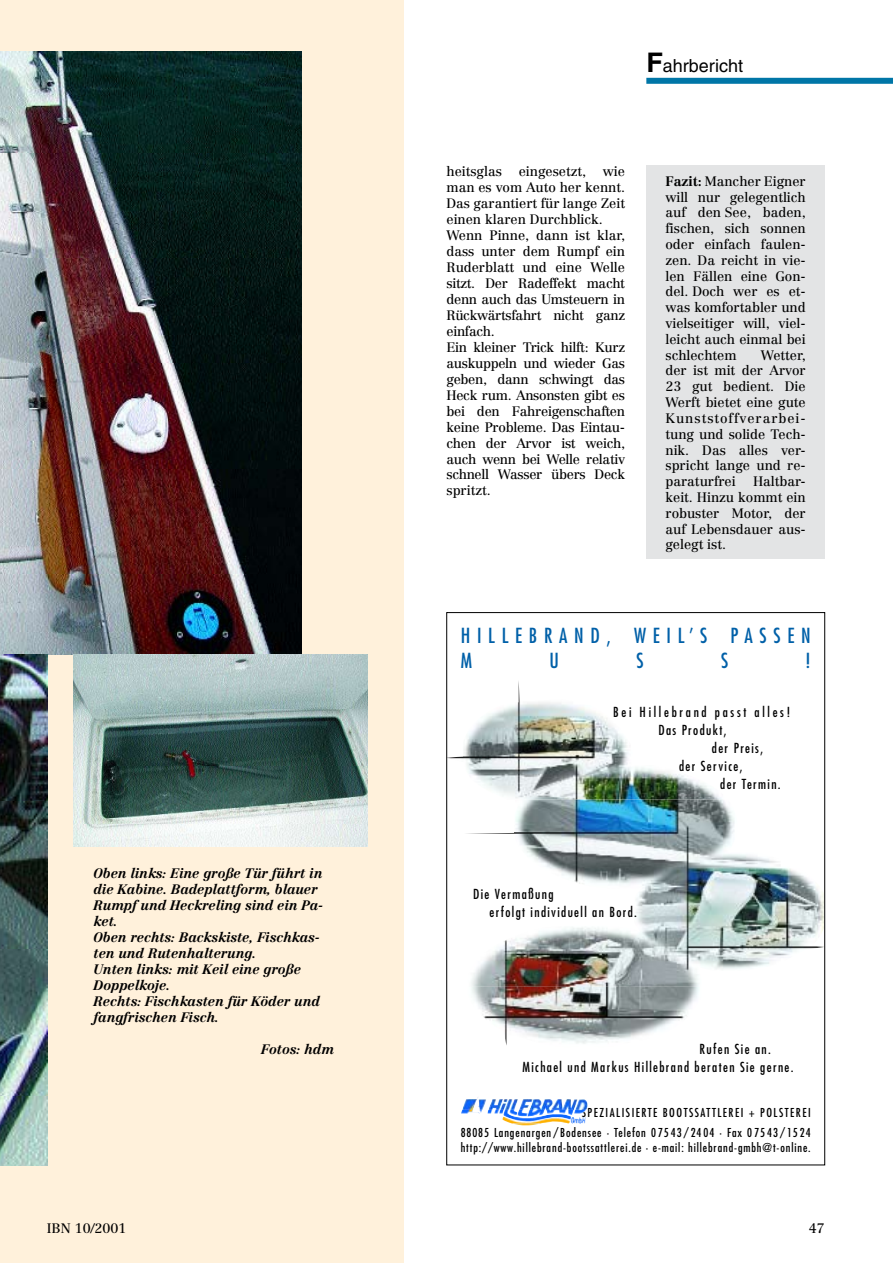
<style>
.page{position:relative;width:893px;height:1263px;background:#fff}
.page>*{position:absolute;margin:0;border:0;box-sizing:border-box;transform-origin:0 0}
.t1{font:condensed 20.25px/24.3px "Futura";letter-spacing:.33em;color:#0060a8}
.t2{font:18px "Helvetica";color:#000}
.t3{font:13.5px/15.9px "Centennial";letter-spacing:-.025em;color:#000}
.t4{font:13.5px/15.8px "Centennial";letter-spacing:-.005em;color:#000;text-align:justify}
.t5{font:italic 700 13.5px/15.9px "Centennial";letter-spacing:-.005em;color:#000}
.t6{font:condensed 13.5px/18px "Futura";letter-spacing:.1em;color:#000}
.t7{font:condensed 13.5px "Futura";letter-spacing:.2em;color:#000}
.t8{font:condensed 12px/20.2px "Futura";letter-spacing:.125em;color:#000;text-align:right}
.t9{font:condensed 12px "Futura";letter-spacing:.075em;color:#000}
.s1{font-weight:700;font-size:27px}
.s2{font-weight:700}
</style>
<div class="page">
<div style="left:646px;top:78px;width:247px;height:6px;background:#0076a7"></div>
<div style="left:0;top:0;width:403px;height:1263px;background:#fff1db"></div>
<div style="left:646px;top:166px;width:179px;height:393px;background:#e3e4e5"></div>
<img style="left:0;top:51px;width:301px;height:604px">
<img style="left:73px;top:655px;width:294px;height:191px">
<img style="left:0;top:655px;width:48px;height:510px">
<img style="left:448px;top:681px;width:273px;height:118px">
<img style="left:467px;top:799px;width:356px;height:188px">
<img style="left:471px;top:987px;width:228px;height:58px">
<img style="left:461px;top:1097px;width:126px;height:26px">
<img style="left:512px;top:1123px;width:28px;height:2px">
<h2 class="t2" style="left:646px;top:55px;width:98px"><span class="s1">F</span>ahrbericht</h2>
<p class="t3" style="left:446px;top:164px;width:180px">heitsglas eingesetzt, wie man es vom Auto her kennt.<br>Das garantiert für lange Zeit einen klaren Durchblick.<br>Wenn Pinne, dann ist klar, dass unter dem Rumpf ein<br>Ruderblatt und eine Welle sitzt. Der Radeffekt macht denn auch das Umsteuern in<br>Rückwärtsfahrt nicht ganz einfach.<br>Ein kleiner Trick hilft: Kurz auskuppeln und wieder Gas geben, dann schwingt das<br>Heck rum. Ansonsten gibt es bei den Fahreigenschaften keine Probleme. Das Eintau&shy;chen der Arvor ist weich, auch wenn bei Welle relativ schnell Wasser übers Deck spritzt.</p>
<p class="t4" style="left:665px;top:173px;width:142px"><span class="s2">Fazit:</span> Mancher Eigner will nur gelegentlich auf den See, baden, fischen, sich sonnen oder einfach faulen&shy;zen. Da reicht in vie&shy;len Fällen eine Gon&shy;del. Doch wer es et&shy;was komfortabler und vielseitiger will, viel&shy;leicht auch einmal bei schlechtem</p>
<p class="t4" style="left:665px;top:347px;width:142px;text-indent:95px">Wetter, der ist mit der Arvor 23 gut bedient. Die Werft bietet eine gute Kunststoffverarbei&shy;tung und solide Tech&shy;nik. Das alles ver&shy;spricht lange und re&shy;paraturfrei</p>
<p class="t4" style="left:665px;top:473px;width:142px;text-indent:88px">Haltbar&shy;keit. Hinzu kommt ein robuster Motor, der auf Lebensdauer aus&shy;gelegt ist.</p>
<p class="t5" style="left:94px;top:865px;width:231px">Oben links: Eine große Tür führt in die Kabine. Badeplattform, blauer<br>Rumpf und Heckreling sind ein Pa&shy;ket.<br>Oben rechts: Backskiste, Fischkas&shy;ten und Rutenhalterung.<br>Unten links: mit Keil eine große<br>Doppelkoje.<br>Rechts: Fischkasten für Köder und fangfrischen Fisch.</p>
<p class="t5" style="left:261px;top:1041px;width:74px">Fotos: hdm</p>
<h1 class="t1" style="left:461px;top:623px;width:351px">Hillebrand, weil’s pass en m</h1>
<h1 class="t1" style="left:550px;top:647px;width:11px">u</h1>
<h1 class="t1" style="left:636px;top:647px;width:47px">ss</h1>
<h1 class="t1" style="left:806px;top:647px;width:7px">!</h1>
<p class="t7" style="left:613px;top:704px;width:178px">Bei Hillebrand passt alles!</p>
<p class="t6" style="left:658px;top:721px;width:70px">Das Produkt,</p>
<p class="t6" style="left:712px;top:739px;width:53px">der Preis,</p>
<p class="t6" style="left:679px;top:757px;width:65px">der Service,</p>
<p class="t6" style="left:720px;top:775px;width:62px">der Termin.</p>
<p class="t6" style="left:490px;top:885px;width:149px;text-indent:-16px">Die Vermaßung<br>erfolgt individuell an Bord.</p>
<p class="t6" style="left:522px;top:1040px;width:273px;text-indent:177px">Rufen Sie an.<br>Michael und Markus Hillebrand beraten Sie gerne.</p>
<p class="t8" style="left:461px;top:1102px;width:351px">Spezialisierte Bootss attlerei + Polsterei<br>88085 Langenargen/Bodensee · Telefon 07543/2404 · Fax 07543/1524</p>
<p class="t9" style="left:461px;top:1140px;width:351px">http://www.hillebrand-bootssattlerei.de · e-mail: hillebrand-gmbh@t-online.</p>
<p class="t4" style="left:47px;top:1220px;width:81px">IBN 10/2001</p>
<p class="t4" style="left:809px;top:1220px;width:17px">47</p>
</div>
